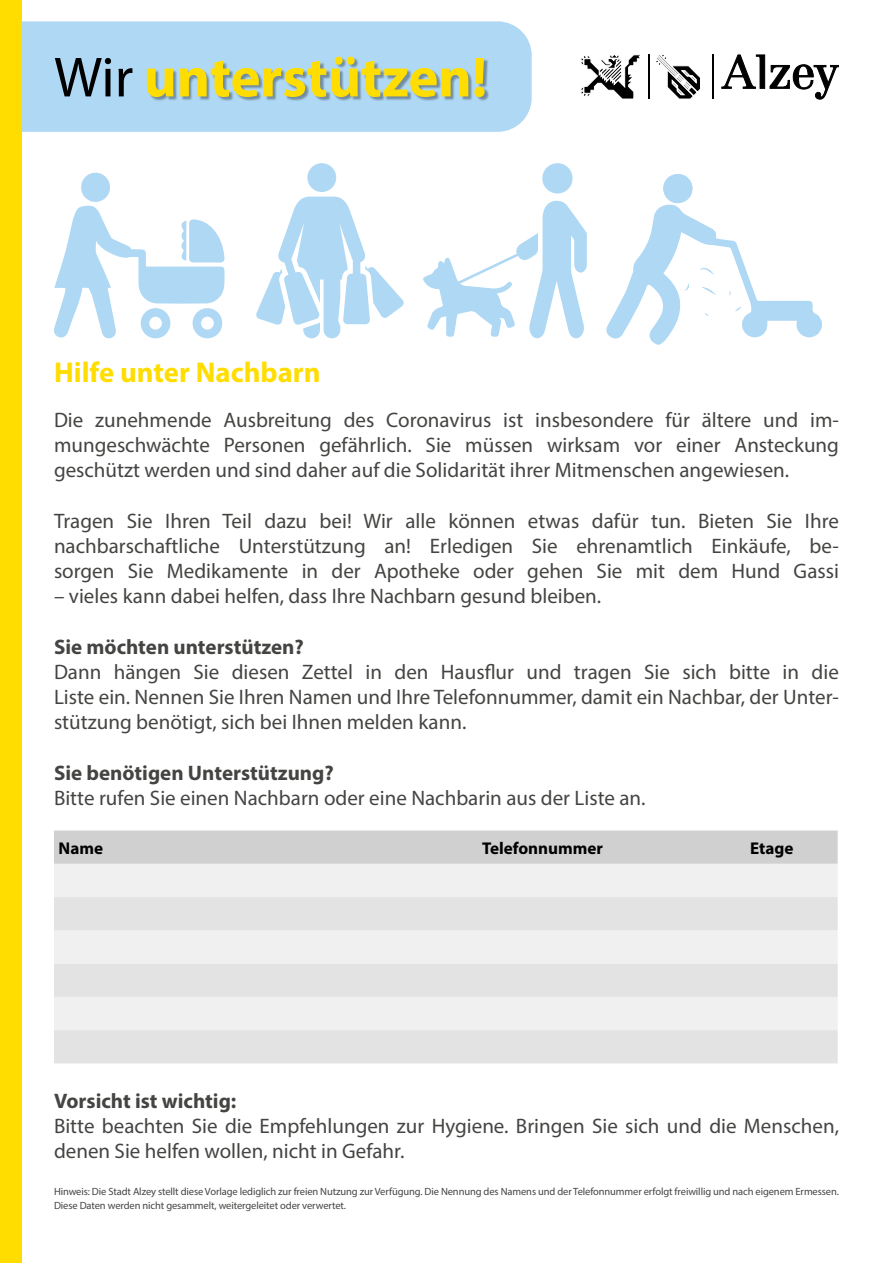
<style>
.page{position:relative;width:893px;height:1263px;background:#fff}
.page>*{position:absolute;margin:0;border:0;box-sizing:border-box;transform-origin:0 0}
.t1{font:700 57px "Myriad Pro";color:#fd0}
.t2{font:700 28.65px "Myriad Pro";color:#fd0}
.t3{font:21px/25.2px "Myriad Pro";color:#444442;text-align:justify}
.t4{font:700 21px "Myriad Pro";color:#444442}
.t5{font:700 17.1px "Myriad Pro";color:#000}
.t6{font:10.5px/13.5px "Myriad Pro";letter-spacing:-.01em;color:#444442}
.s1{font-weight:400;color:#000}
</style>
<div class="page">
<div style="left:22px;top:21px;width:510px;height:111px;background:#afd8f4"></div>
<div style="left:0;top:0;width:22px;height:1263px;background:#fd0"></div>
<div style="left:54px;top:830px;width:784px;height:34px;background:#d0d0d0"></div>
<div style="left:54px;top:864px;width:784px;height:33px;background:#f0f0f0"></div>
<svg style="left:54px;top:897px;width:784px;height:166px;fill:#e3e3e3"></svg>
<div style="left:148px;top:58px;width:341px;height:44px;background:#000;opacity:.35"></div>
<hr style="left:648px;top:55px;width:2px;height:44px;background:#000">
<hr style="left:713px;top:55px;width:1px;height:44px;background:#000">
<svg style="left:656px;top:55px;width:44px;height:44px"></svg>
<svg style="left:580px;top:54px;width:60px;height:45px"></svg>
<svg style="left:722px;top:55px;width:117px;height:44px"></svg>
<div style="left:307px;top:163px;width:29px;height:29px;background:#afd8f4;border-radius:50%"></div>
<svg style="left:256px;top:197px;width:148px;height:141px"></svg>
<svg style="left:542px;top:163px;width:31px;height:31px"></svg>
<svg style="left:423px;top:200px;width:164px;height:139px"></svg>
<svg style="left:606px;top:174px;width:216px;height:171px"></svg>
<div style="left:81px;top:173px;width:29px;height:29px;background:#afd8f4;border-radius:50%"></div>
<svg style="left:54px;top:205px;width:171px;height:134px"></svg>
<p class="t1" style="left:54px;top:40px;width:435px"><span class="s1">Wir</span> unterstützen!</p>
<p class="t2" style="left:54px;top:354px;width:268px">Hilfe unter Nachbarn</p>
<p class="t3" style="left:54px;top:407px;width:786px">Die zunehmende Ausbreitung des Coronavirus ist insbesondere für ältere und im&shy;mungeschwächte Personen gefährlich. Sie müssen wirksam vor einer Ansteckung geschützt werden und sind daher auf die Solidarität ihrer Mitmenschen angewiesen.</p>
<p class="t3" style="left:54px;top:508px;width:786px">Tragen Sie Ihren Teil dazu bei! Wir alle können etwas dafür tun. Bieten Sie Ihre nachbarschaftliche Unterstützung an! Erledigen Sie ehrenamtlich Einkäufe, be&shy;sorgen Sie Medikamente in der Apotheke oder gehen Sie mit dem Hund Gassi</p>
<p class="t3" style="left:54px;top:583px;width:549px">– vieles kann dabei helfen, dass Ihre Nachbarn gesund bleiben.</p>
<p class="t4" style="left:54px;top:633px;width:251px">Sie möchten unterstützen?</p>
<p class="t3" style="left:54px;top:659px;width:786px">Dann hängen Sie diesen Zettel in den Hausflur und tragen Sie sich bitte in die Liste ein. Nennen Sie Ihren Namen und Ihre Telefonnummer, damit ein Nachbar, der Unter&shy;stützung benötigt, sich bei Ihnen melden kann.</p>
<p class="t4" style="left:54px;top:759px;width:281px">Sie benötigen Unterstützung?</p>
<p class="t3" style="left:54px;top:785px;width:593px">Bitte rufen Sie einen Nachbarn oder eine Nachbarin aus der Liste an.</p>
<p class="t5" style="left:59px;top:837px;width:46px">Name</p>
<p class="t5" style="left:482px;top:837px;width:122px">Telefonnummer</p>
<p class="t5" style="left:750px;top:837px;width:45px">Etage</p>
<p class="t4" style="left:54px;top:1087px;width:184px">Vorsicht ist wichtig:</p>
<p class="t3" style="left:54px;top:1113px;width:786px">Bitte beachten Sie die Empfehlungen zur Hygiene. Bringen Sie sich und die Menschen, denen Sie helfen wollen, nicht in Gefahr.</p>
<p class="t6" style="left:54px;top:1185px;width:786px">Hinweis: Die Stadt Alzey stellt diese Vorlage lediglich zur freien Nutzung zur Verfügung. Die Nennung des Namens und der Telefonnummer erfolgt freiwillig und nach eigenem Ermessen.<br>Diese Daten werden nicht gesammelt, weitergeleitet oder verwertet.</p>
</div>
